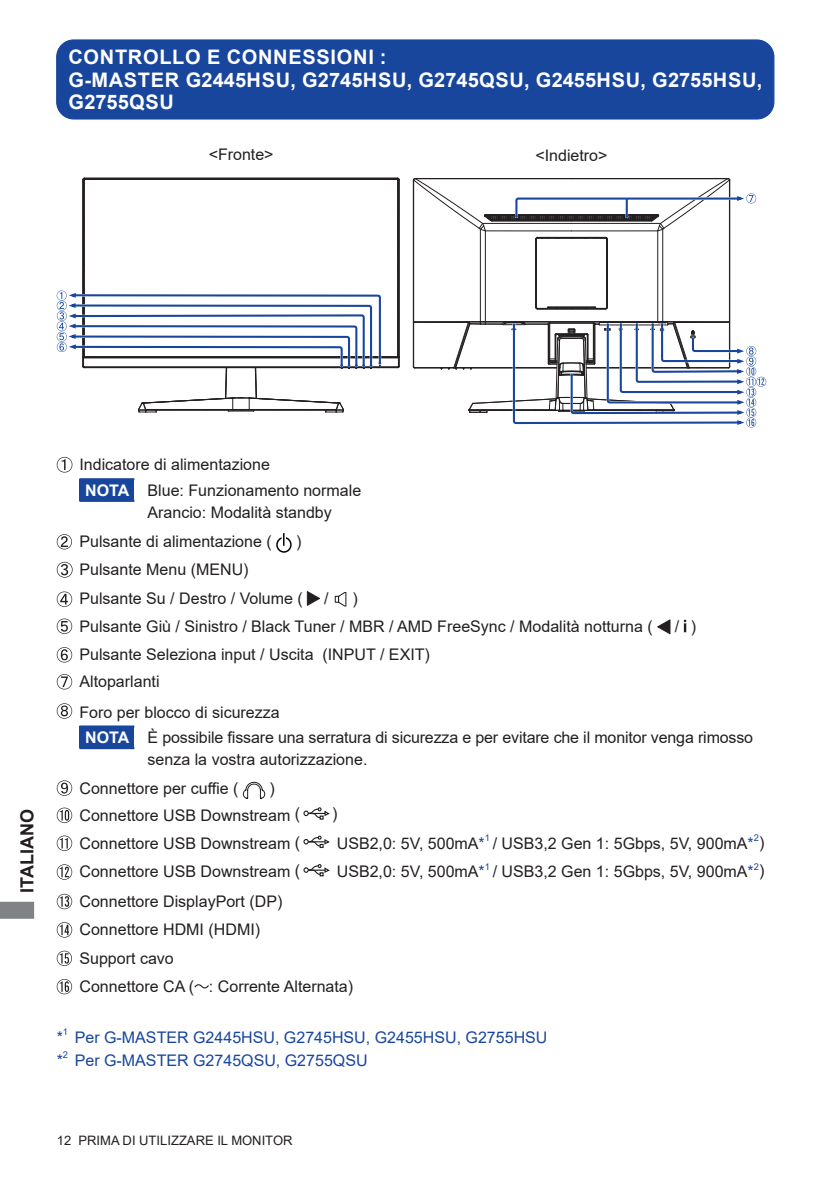
<style>
.page{position:relative;width:840px;height:1191px;background:#fff}
.page>*{position:absolute;margin:0;border:0;box-sizing:border-box;transform-origin:0 0}
.t1{font:700 20px/22.6px "Arial";letter-spacing:.035em;color:#fff}
.t2{font:700 18px "Arial";color:#231f20}
.t3{font:16px/28.4px "Arial";color:#231f20}
.t4{font:16px "Arial";color:#18469d}
.t5{font:700 16px "Arial";color:#fff}
.t6{font:13px "Arial";color:#231f20}
.t7{font:9.4px "Arial";color:#18469d}
.s1{color:#18469d}
.s2{font-size:16px;color:#231f20}
</style>
<div class="page">
<svg style="left:0;top:901px;width:34px;height:17px"></svg>
<div style="left:57px;top:40px;width:716px;height:79px;background:#18469d;border-radius:17px"></div>
<div style="left:56px;top:39px;width:718px;height:80px;border:1px solid #18469d;border-radius:17px"></div>
<svg style="left:57px;top:178px;width:343px;height:235px"></svg>
<hr style="left:412px;top:180px;width:1px;height:186px;background:#231f20">
<hr style="left:413px;top:180px;width:1px;height:142px;background:#231f20">
<hr style="left:479px;top:229px;width:1px;height:92px;background:#231f20">
<hr style="left:484px;top:231px;width:1px;height:93px;background:#231f20">
<hr style="left:657px;top:231px;width:1px;height:91px;background:#231f20">
<hr style="left:662px;top:229px;width:1px;height:92px;background:#231f20">
<hr style="left:728px;top:180px;width:1px;height:187px;background:#231f20">
<svg style="left:535px;top:237px;width:72px;height:73px"></svg>
<svg style="left:412px;top:178px;width:343px;height:53px"></svg>
<svg style="left:412px;top:321px;width:353px;height:106px"></svg>
<svg style="left:57px;top:457px;width:15px;height:15px"></svg>
<svg style="left:57px;top:534px;width:15px;height:15px"></svg>
<div style="left:276px;top:537px;width:15px;height:16px;border:1px solid #000;border-radius:50%"></div>
<svg style="left:281px;top:533px;width:5px;height:13px"></svg>
<svg style="left:283px;top:533px;width:1px;height:13px"></svg>
<svg style="left:57px;top:562px;width:15px;height:15px"></svg>
<svg style="left:57px;top:591px;width:15px;height:16px"></svg>
<svg style="left:307px;top:591px;width:13px;height:15px"></svg>
<svg style="left:344px;top:592px;width:3px;height:15px"></svg>
<svg style="left:334px;top:592px;width:12px;height:14px"></svg>
<svg style="left:57px;top:618px;width:15px;height:16px"></svg>
<svg style="left:657px;top:619px;width:13px;height:15px"></svg>
<svg style="left:683px;top:619px;width:3px;height:13px"></svg>
<svg style="left:57px;top:647px;width:15px;height:15px"></svg>
<svg style="left:57px;top:674px;width:15px;height:15px"></svg>
<svg style="left:57px;top:703px;width:15px;height:15px"></svg>
<svg style="left:57px;top:780px;width:15px;height:16px"></svg>
<svg style="left:243px;top:782px;width:22px;height:16px"></svg>
<svg style="left:57px;top:807px;width:15px;height:16px"></svg>
<svg style="left:303px;top:807px;width:27px;height:12px"></svg>
<svg style="left:57px;top:835px;width:15px;height:16px"></svg>
<svg style="left:303px;top:835px;width:27px;height:13px"></svg>
<svg style="left:57px;top:864px;width:15px;height:15px"></svg>
<svg style="left:303px;top:864px;width:27px;height:12px"></svg>
<svg style="left:57px;top:893px;width:15px;height:16px"></svg>
<svg style="left:57px;top:922px;width:15px;height:15px"></svg>
<svg style="left:57px;top:950px;width:15px;height:16px"></svg>
<svg style="left:57px;top:979px;width:15px;height:15px"></svg>
<svg style="left:194px;top:984px;width:15px;height:4px"></svg>
<div style="left:79px;top:479px;width:55px;height:22px;background:#18469d"></div>
<hr style="left:79px;top:500px;width:55px;height:2px;background:#18469d">
<hr style="left:79px;top:478px;width:55px;height:2px;background:#18469d">
<div style="left:79px;top:726px;width:55px;height:22px;background:#18469d"></div>
<hr style="left:79px;top:747px;width:55px;height:2px;background:#18469d">
<hr style="left:79px;top:725px;width:55px;height:2px;background:#18469d">
<p class="t1" style="left:68px;top:46px;width:695px">CONTROLLO E CONNESSIONI :<br>G-MASTER G2445HSU, G2745HSU, G2745QSU, G2455HSU, G2755HSU,<br>G2755QSU</p>
<p class="t3" style="left:208px;top:140px;width:66px">&lt;Fronte&gt;</p>
<p class="t3" style="left:535px;top:141px;width:74px">&lt;Indietro&gt;</p>
<p class="t2" style="left:14px;top:892px;width:85px;rotate:-90deg">ITALIANO</p>
<p class="t3" style="left:147px;top:452px;width:215px;line-height:25.6px;text-indent:-68px">Indicatore di alimentazione<br>Blue: Funzionamento normale</p>
<p class="t3" style="left:79px;top:498px;width:254px;text-indent:68px">Arancio: Modalità standby<br>Pulsante di alimentazione (</p>
<p class="t5" style="left:85px;top:479px;width:46px">NOTA</p>
<p class="t3" style="left:296px;top:527px;width:7px">)</p>
<p class="t3" style="left:79px;top:555px;width:225px;line-height:29px">Pulsante Menu (MENU)<br>Pulsante Su / Destro / Volume (</p>
<p class="t3" style="left:79px;top:584px;width:574px;line-height:27.8px;text-indent:273px">)<br>Pulsante Giù / Sinistro / Black Tuner / MBR / AMD FreeSync / Modalità notturna (</p>
<p class="t3" style="left:324px;top:584px;width:6px">/</p>
<p class="t3" style="left:674px;top:612px;width:23px">/ )</p>
<p class="t3" style="left:79px;top:641px;width:352px;line-height:27px">Pulsante Seleziona input / Uscita (INPUT / EXIT)<br>Altoparlanti</p>
<p class="t3" style="left:147px;top:701px;width:606px;line-height:23.4px;text-indent:-68px">Foro per blocco di sicurezza<br>È possibile fissare una serratura di sicurezza e per evitare che il monitor venga rimosso senza la vostra autorizzazione.</p>
<p class="t3" style="left:79px;top:773px;width:160px">Connettore per cuffie (</p>
<p class="t5" style="left:85px;top:726px;width:46px">NOTA</p>
<p class="t3" style="left:79px;top:774px;width:222px;line-height:27px;text-indent:190px">)<br>Connettore USB Downstream (</p>
<p class="t3" style="left:332px;top:799px;width:7px">)</p>
<p class="t3" style="left:79px;top:829px;width:222px">Connettore USB Downstream (</p>
<p class="t3" style="left:336px;top:829px;width:149px">USB2,0: 5V, 500mA<span class="s1">*</span></p>
<p class="t7" style="left:484px;top:831px;width:7px">1</p>
<p class="t3" style="left:492px;top:829px;width:262px">/ USB3,2 Gen 1: 5Gbps, 5V, 900mA<span class="s1">*</span></p>
<p class="t7" style="left:753px;top:831px;width:12px">2<span class="s2">)</span></p>
<p class="t3" style="left:79px;top:857px;width:222px">Connettore USB Downstream (</p>
<p class="t3" style="left:336px;top:857px;width:149px">USB2,0: 5V, 500mA<span class="s1">*</span></p>
<p class="t7" style="left:484px;top:860px;width:7px">1</p>
<p class="t3" style="left:492px;top:857px;width:262px">/ USB3,2 Gen 1: 5Gbps, 5V, 900mA<span class="s1">*</span></p>
<p class="t7" style="left:753px;top:860px;width:12px">2<span class="s2">)</span></p>
<p class="t3" style="left:79px;top:887px;width:275px">Connettore DisplayPort (DP)<br>Connettore HDMI (HDMI)<br>Support cavo<br>Connettore CA ( : Corrente Alternata)</p>
<p class="t4" style="left:57px;top:1026px;width:8px">*</p>
<p class="t7" style="left:63px;top:1025px;width:7px">1</p>
<p class="t4" style="left:75px;top:1026px;width:474px">Per G-MASTER G2445HSU, G2745HSU, G2455HSU, G2755HSU</p>
<p class="t4" style="left:57px;top:1049px;width:8px">*</p>
<p class="t7" style="left:63px;top:1048px;width:7px">2</p>
<p class="t4" style="left:75px;top:1049px;width:294px">Per G-MASTER G2745QSU, G2755QSU</p>
<p class="t6" style="left:57px;top:1131px;width:237px">12 PRIMA DI UTILIZZARE IL MONITOR</p>
</div>
